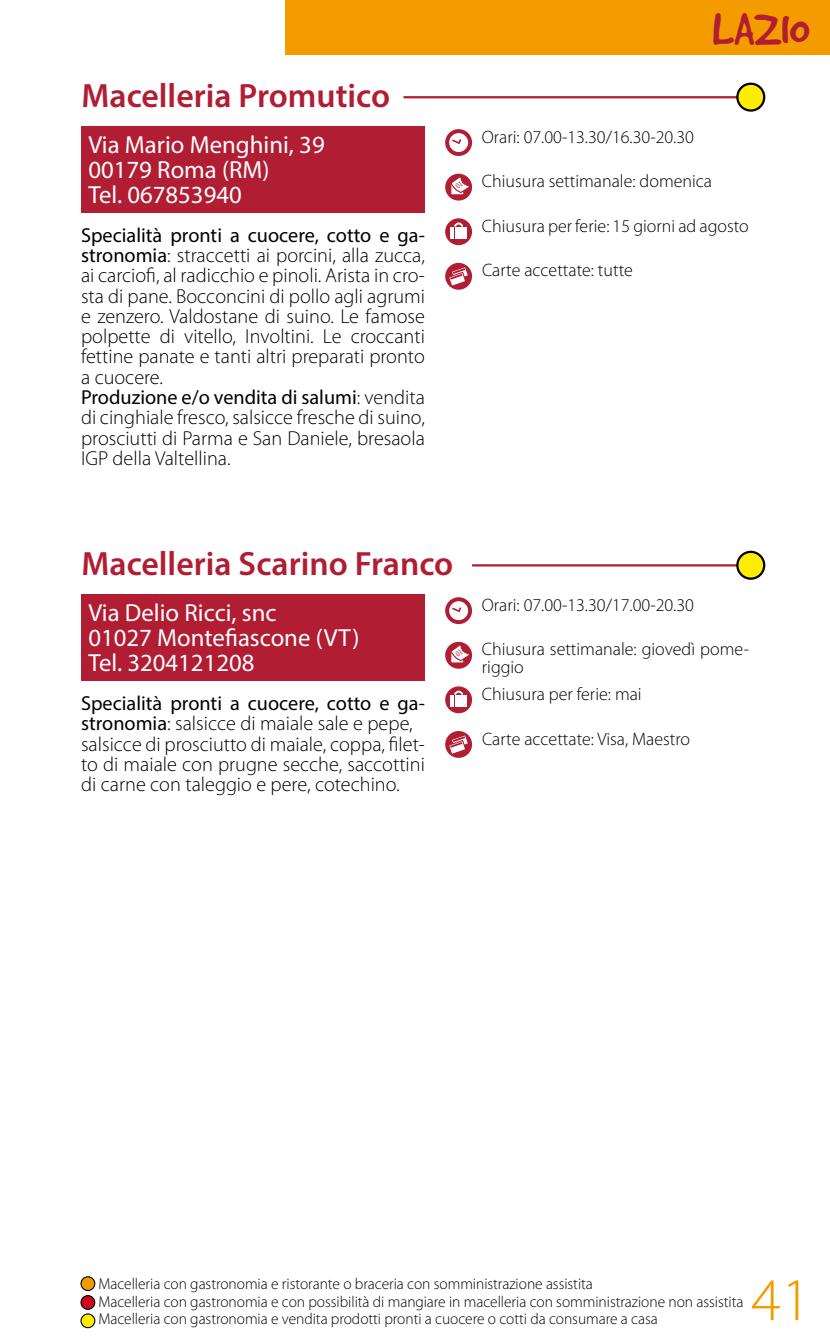
<style>
.page{position:relative;width:830px;height:1340px;background:#fff}
.page>*{position:absolute;margin:0;border:0;box-sizing:border-box;transform-origin:0 0}
.t1{font:300 60.98px "Myriad Pro";color:#f49b00}
.t2{font:49.95px "Good Dog";color:#b11d32}
.t3{font:600 33.75px "Myriad Pro";color:#b11d32}
.t4{font:24.75px/24.8px "Myriad Pro";color:#fff}
.t5{font:300 20.25px/20.2px "Myriad Pro";color:#000}
.t6{font:300 18px/18px "Myriad Pro";color:#000}
.t7{font:300 15.75px/18.7px "Myriad Pro";letter-spacing:-.005em;color:#000}
.s1{font-weight:400}
</style>
<div class="page">
<div style="left:285px;top:0;width:544px;height:54px;background:#f49b00"></div>
<div style="left:81px;top:1276px;width:14px;height:14px;background:#f49b00;border-radius:50%"></div>
<div style="left:80px;top:1276px;width:15px;height:14px;border:1px solid #000;border-radius:50%"></div>
<svg style="left:81px;top:1295px;width:14px;height:14px"></svg>
<div style="left:80px;top:1294px;width:15px;height:15px;border:1px solid #000;border-radius:50%"></div>
<div style="left:81px;top:1313px;width:14px;height:14px;background:#ffed00;border-radius:50%"></div>
<div style="left:80px;top:1313px;width:15px;height:15px;border:1px solid #000;border-radius:50%"></div>
<div style="left:81px;top:126px;width:343px;height:87px;background:#b11d32"></div>
<div style="left:81px;top:594px;width:343px;height:86px;background:#b11d32"></div>
<div style="left:445px;top:129px;width:27px;height:27px;background:#b11d32;border-radius:50%"></div>
<div style="left:449px;top:133px;width:19px;height:19px;background:#fff;border-radius:50%"></div>
<svg style="left:450px;top:137px;width:12px;height:8px"></svg>
<svg style="left:445px;top:597px;width:27px;height:27px"></svg>
<div style="left:449px;top:601px;width:19px;height:19px;background:#fff;border-radius:50%"></div>
<svg style="left:450px;top:605px;width:12px;height:8px"></svg>
<svg style="left:445px;top:263px;width:27px;height:27px"></svg>
<svg style="left:447px;top:265px;width:22px;height:23px"></svg>
<svg style="left:445px;top:731px;width:27px;height:27px"></svg>
<svg style="left:447px;top:733px;width:22px;height:22px"></svg>
<div style="left:445px;top:174px;width:27px;height:26px;background:#b11d32;border-radius:50%"></div>
<div style="left:445px;top:642px;width:27px;height:26px;background:#b11d32;border-radius:50%"></div>
<svg style="left:445px;top:218px;width:27px;height:27px"></svg>
<svg style="left:450px;top:220px;width:16px;height:18px"></svg>
<svg style="left:445px;top:686px;width:27px;height:27px"></svg>
<svg style="left:450px;top:688px;width:16px;height:18px"></svg>
<hr style="left:403px;top:96px;width:347px;height:2px;background:#b11d32">
<hr style="left:472px;top:564px;width:278px;height:2px;background:#b11d32">
<div style="left:737px;top:84px;width:26px;height:26px;background:#ffed00;border-radius:50%"></div>
<div style="left:736px;top:83px;width:29px;height:29px;border:2px solid #000;border-radius:50%"></div>
<div style="left:737px;top:552px;width:26px;height:26px;background:#ffed00;border-radius:50%"></div>
<div style="left:736px;top:550px;width:29px;height:30px;border:2px solid #000;border-radius:50%"></div>
<svg style="left:449px;top:176px;width:22px;height:20px"></svg>
<svg style="left:449px;top:644px;width:22px;height:20px"></svg>
<h3 class="t3" style="left:81px;top:74px;width:310px">Macelleria Promutico</h3>
<p class="t4" style="left:88px;top:132px;width:238px">Via Mario Menghini, 39<br>00179 Roma (RM)<br>Tel. 067853940</p>
<p class="t5" style="left:81px;top:225px;width:345px"><span class="s1">Specialità pronti a cuocere, cotto e ga&shy;stronomia</span>: straccetti ai porcini, alla zucca, ai carciofi, al radicchio e pinoli. Arista in cro&shy;sta di pane. Bocconcini di pollo agli agrumi e zenzero. Valdostane di suino. Le famose polpette di vitello, Involtini. Le croccanti fettine panate e tanti altri preparati pronto a cuocere.<br><span class="s1">Produzione e/o vendita di salumi</span>: vendita di cinghiale fresco, salsicce fresche di suino, prosciutti di Parma e San Daniele, bresaola IGP della Valtellina.</p>
<h2 class="t2" style="left:712px;top:3px;width:98px">LAZIO</h2>
<p class="t6" style="left:481px;top:127px;width:213px">Orari: 07.00-13.30/16.30-20.30</p>
<p class="t6" style="left:481px;top:172px;width:232px">Chiusura settimanale: domenica</p>
<p class="t6" style="left:481px;top:217px;width:268px">Chiusura per ferie: 15 giorni ad agosto</p>
<p class="t6" style="left:482px;top:261px;width:152px">Carte accettate: tutte</p>
<h3 class="t3" style="left:81px;top:542px;width:373px">Macelleria Scarino Franco</h3>
<p class="t4" style="left:88px;top:600px;width:272px">Via Delio Ricci, snc<br>01027 Montefiascone (VT)<br>Tel. 3204121208</p>
<p class="t5" style="left:81px;top:693px;width:345px"><span class="s1">Specialità pronti a cuocere, cotto e ga&shy;stronomia</span>: salsicce di maiale sale e pepe, salsicce di prosciutto di maiale, coppa, filet&shy;to di maiale con prugne secche, saccottini di carne con taleggio e pere, cotechino.</p>
<p class="t6" style="left:481px;top:595px;width:213px">Orari: 07.00-13.30/17.00-20.30</p>
<p class="t6" style="left:481px;top:640px;width:268px">Chiusura settimanale: giovedì pome&shy;riggio</p>
<p class="t6" style="left:481px;top:684px;width:161px">Chiusura per ferie: mai</p>
<p class="t6" style="left:482px;top:729px;width:209px">Carte accettate: Visa, Maestro</p>
<p class="t7" style="left:98px;top:1273px;width:646px">Macelleria con gastronomia e ristorante o braceria con somministrazione assistita<br>Macelleria con gastronomia e con possibilità di mangiare in macelleria con somministrazione non assistita</p>
<p class="t7" style="left:98px;top:1309px;width:560px">Macelleria con gastronomia e vendita prodotti pronti a cuocere o cotti da consumare a casa</p>
<h1 class="t1" style="left:750px;top:1262px;width:61px">41</h1>
</div>
